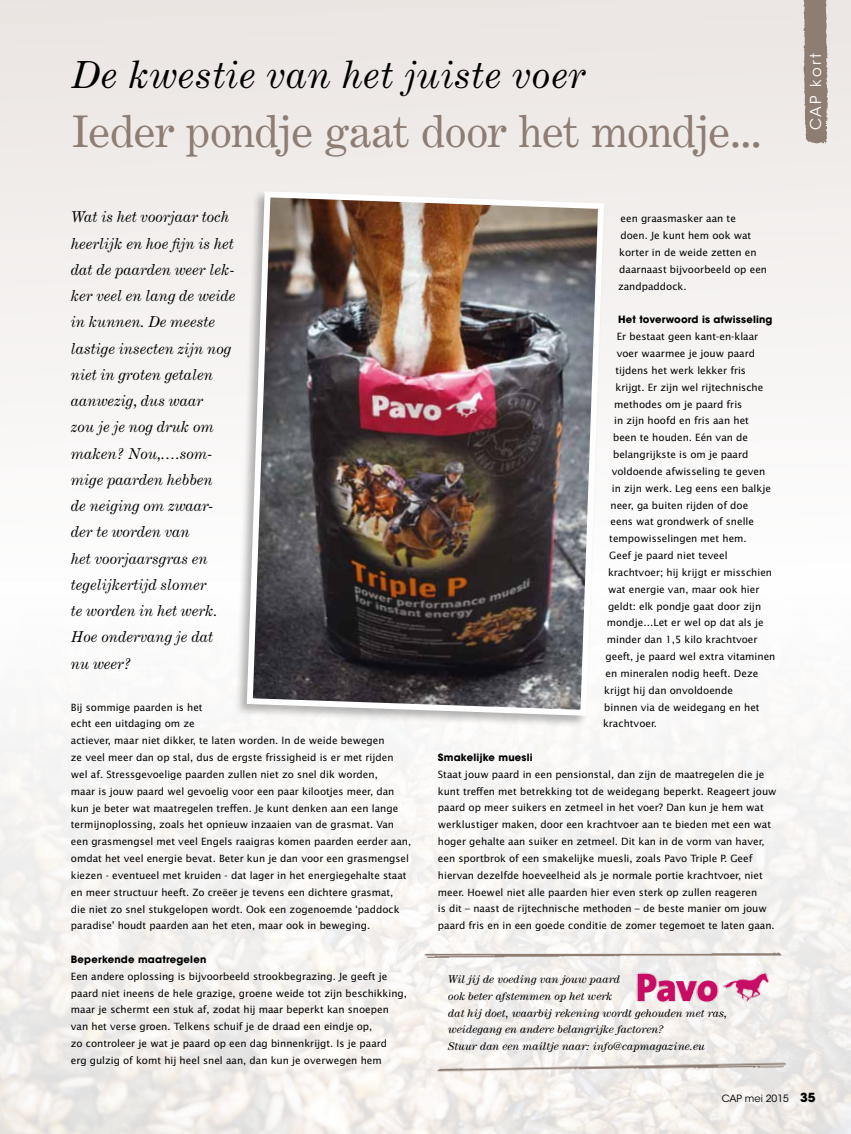
<style>
.page{position:relative;width:851px;height:1134px;background:#fff}
.page>*{position:absolute;margin:0;border:0;box-sizing:border-box;transform-origin:0 0}
.t1{font:43.75px "Century Expanded LT Std";letter-spacing:-.015em;color:#8d7d73}
.t2{font:italic 37.5px "Century Expanded LT Std";letter-spacing:.02em;color:#000}
.t3{font:italic 15px/26.2px "Century Expanded LT Std";color:#000}
.t4{font:15px "ITC Avant Garde Std";letter-spacing:.15em;color:#fff}
.t5{font:italic 11.25px/16.9px "Century Std";color:#000}
.t6{font:10px/16.9px "Lucida Sans Std";color:#000}
.t7{font:700 10px "ITC Avant Garde Std";letter-spacing:.02em;color:#000}
.t8{font:10px "ITC Avant Garde Std";color:#000}
.s1{font-weight:700;font-size:12.5px}
</style>
<div class="page">
<div style="left:0;top:0;width:850px;height:581px;background:linear-gradient(to bottom,#ebe5e2,#fefefe)"></div>
<div style="left:234px;top:189px;width:372px;height:539px;background:#000;opacity:.3"></div>
<img style="left:244px;top:188px;width:363px;height:531px">
<img style="left:423px;top:951px;width:361px;height:8px">
<img style="left:432px;top:1061px;width:355px;height:14px">
<img style="left:635px;top:972px;width:135px;height:31px">
<svg style="left:802px;top:0;width:26px;height:145px;background:#9c8e86"></svg>
<h2 class="t2" style="left:71px;top:52px;width:516px">De kwestie van het juiste voer</h2>
<h1 class="t1" style="left:71px;top:105px;width:692px">Ieder pondje gaat door het mondje...</h1>
<p class="t3" style="left:71px;top:204px;width:166px">Wat is het voorjaar toch heerlijk en hoe fijn is het dat de paarden weer lek&shy;ker veel en lang de weide in kunnen. De meeste lastige insecten zijn nog niet in groten getalen aanwezig, dus waar<br>zou je je nog druk om maken? Nou,….som&shy;mige paarden hebben<br>de neiging om zwaar&shy;der te worden van<br>het voorjaarsgras en tegelijkertijd slomer<br>te worden in het werk.<br>Hoe ondervang je dat<br>nu weer?</p>
<p class="t6" style="left:71px;top:699px;width:342px">Bij sommige paarden is het<br>echt een uitdaging om ze<br>actiever, maar niet dikker, te laten worden. In de weide bewegen<br>ze veel meer dan op stal, dus de ergste frissigheid is er met rijden wel af. Stressgevoelige paarden zullen niet zo snel dik worden,<br>maar is jouw paard wel gevoelig voor een paar kilootjes meer, dan kun je beter wat maatregelen treffen. Je kunt denken aan een lange termijnoplossing, zoals het opnieuw inzaaien van de grasmat. Van een grasmengsel met veel Engels raaigras komen paarden eerder aan, omdat het veel energie bevat. Beter kun je dan voor een grasmengsel kiezen - eventueel met kruiden - dat lager in het energiegehalte staat en meer structuur heeft. Zo creëer je tevens een dichtere grasmat,<br>die niet zo snel stukgelopen wordt. Ook een zogenoemde ‘paddock paradise’ houdt paarden aan het eten, maar ook in beweging.</p>
<p class="t7" style="left:71px;top:953px;width:137px">Beperkende maatregelen</p>
<p class="t6" style="left:71px;top:968px;width:337px">Een andere oplossing is bijvoorbeeld strookbegrazing. Je geeft je paard niet ineens de hele grazige, groene weide tot zijn beschikking, maar je schermt een stuk af, zodat hij maar beperkt kan snoepen van het verse groen. Telkens schuif je de draad een eindje op,<br>zo controleer je wat je paard op een dag binnenkrijgt. Is je paard<br>erg gulzig of komt hij heel snel aan, dan kun je overwegen hem</p>
<p class="t6" style="left:618px;top:210px;width:150px">een graasmasker aan te<br>doen. Je kunt hem ook wat korter in de weide zetten en daarnaast bijvoorbeeld op een zandpaddock.</p>
<p class="t7" style="left:618px;top:313px;width:156px">Het toverwoord is afwisseling</p>
<p class="t6" style="left:616px;top:328px;width:143px">Er bestaat geen kant-en-klaar</p>
<p class="t6" style="left:616px;top:345px;width:140px">voer waarmee je jouw paard</p>
<p class="t6" style="left:615px;top:362px;width:132px">tijdens het werk lekker fris</p>
<p class="t6" style="left:615px;top:379px;width:149px">krijgt. Er zijn wel rijtechnische</p>
<p class="t6" style="left:614px;top:396px;width:129px">methodes om je paard fris</p>
<p class="t6" style="left:614px;top:412px;width:136px">in zijn hoofd en fris aan het</p>
<p class="t6" style="left:613px;top:429px;width:137px">been te houden. Eén van de</p>
<p class="t6" style="left:613px;top:446px;width:137px">belangrijkste is om je paard</p>
<p class="t6" style="left:611px;top:463px;width:155px">voldoende afwisseling te geven</p>
<p class="t6" style="left:611px;top:480px;width:161px">in zijn werk. Leg eens een balkje</p>
<p class="t6" style="left:610px;top:497px;width:139px">neer, ga buiten rijden of doe</p>
<p class="t6" style="left:610px;top:513px;width:145px">eens wat grondwerk of snelle</p>
<p class="t6" style="left:609px;top:530px;width:139px">tempowisselingen met hem.</p>
<p class="t6" style="left:609px;top:547px;width:120px">Geef je paard niet teveel</p>
<p class="t6" style="left:608px;top:564px;width:166px">krachtvoer; hij krijgt er misschien</p>
<p class="t6" style="left:608px;top:581px;width:153px">wat energie van, maar ook hier</p>
<p class="t6" style="left:608px;top:598px;width:155px">geldt: elk pondje gaat door zijn</p>
<p class="t6" style="left:606px;top:614px;width:158px">mondje…Let er wel op dat als je</p>
<p class="t6" style="left:606px;top:631px;width:152px">minder dan 1,5 kilo krachtvoer</p>
<p class="t6" style="left:605px;top:648px;width:171px">geeft, je paard wel extra vitaminen</p>
<p class="t6" style="left:605px;top:665px;width:154px">en mineralen nodig heeft. Deze</p>
<p class="t6" style="left:604px;top:682px;width:130px">krijgt hij dan onvoldoende</p>
<p class="t6" style="left:604px;top:699px;width:157px">binnen via de weidegang en het</p>
<p class="t6" style="left:603px;top:715px;width:56px">krachtvoer.</p>
<p class="t7" style="left:438px;top:751px;width:96px">Smakelijke muesli</p>
<p class="t6" style="left:438px;top:766px;width:340px">Staat jouw paard in een pensionstal, dan zijn de maatregelen die je kunt treffen met betrekking tot de weidegang beperkt. Reageert jouw paard op meer suikers en zetmeel in het voer? Dan kun je hem wat werklustiger maken, door een krachtvoer aan te bieden met een wat hoger gehalte aan suiker en zetmeel. Dit kan in de vorm van haver, een sportbrok of een smakelijke muesli, zoals Pavo Triple P. Geef hiervan dezelfde hoeveelheid als je normale portie krachtvoer, niet meer. Hoewel niet alle paarden hier even sterk op zullen reageren<br>is dit – naast de rijtechnische methoden – de beste manier om jouw paard fris en in een goede conditie de zomer tegemoet te laten gaan.</p>
<p class="t5" style="left:448px;top:970px;width:280px">Wil jij de voeding van jouw paard<br>ook beter afstemmen op het werk<br>dat hij doet, waarbij rekening wordt gehouden met ras, weidegang en andere belangrijke factoren?<br>Stuur dan een mailtje naar: info@capmagazine.eu</p>
<h3 class="t4" style="left:806px;top:130px;width:79px;rotate:-90deg">CAP kort</h3>
<p class="t8" style="left:721px;top:1092px;width:95px">CAP mei 2015 <span class="s1">35</span></p>
</div>
